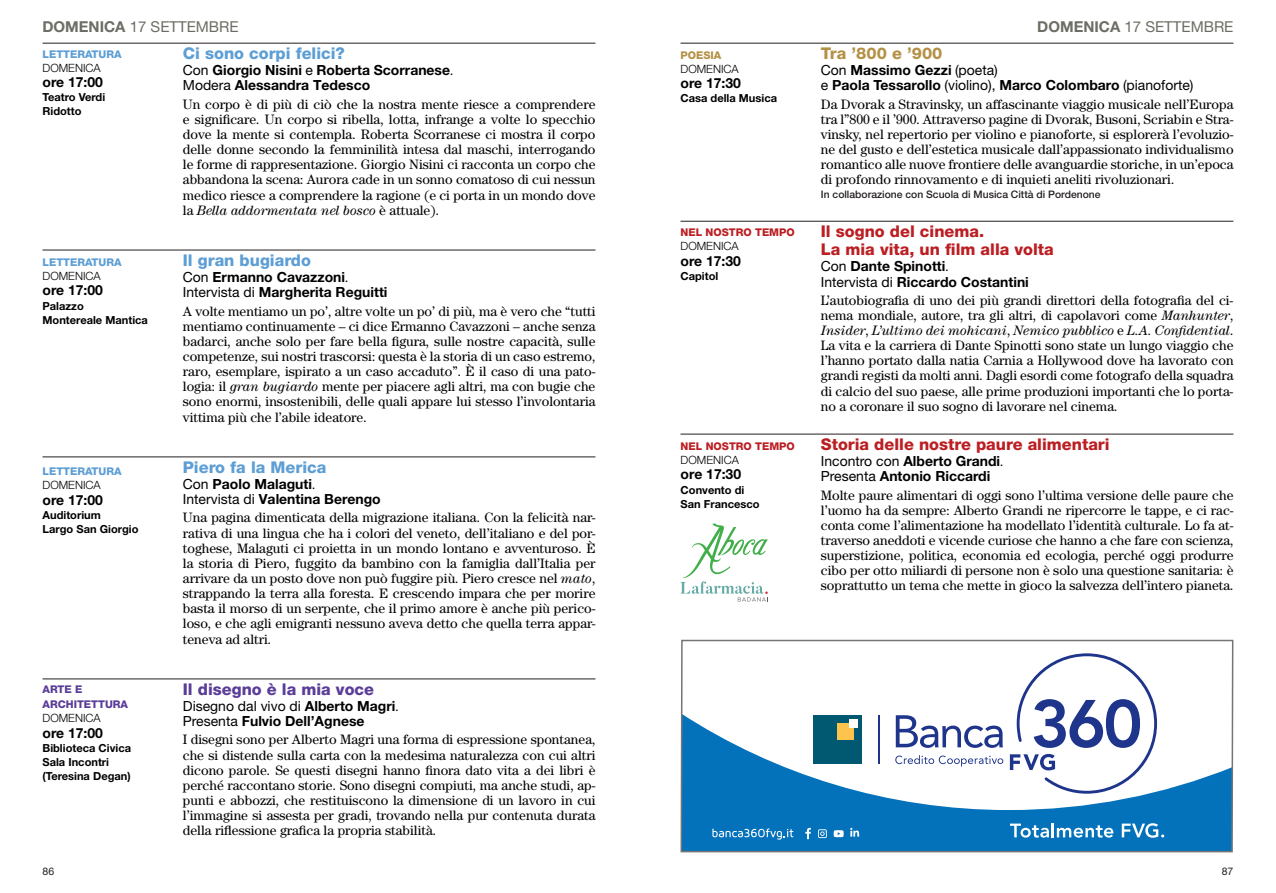
<style>
.page{position:relative;width:1276px;height:893px;background:#fff}
.page>*{position:absolute;margin:0;border:0;box-sizing:border-box;transform-origin:0 0}
.t1{font:800 16.2px "Helvetica Neue LT Std";color:#bb1f23}
.t2{font:800 16.2px "Helvetica Neue LT Std";color:#5d9ed5}
.t3{font:800 16.2px "Helvetica Neue LT Std";color:#5a3d98}
.t4{font:800 16.2px "Helvetica Neue LT Std";color:#b49146}
.t5{font:15px "Helvetica Neue LT Std";color:#6d6d65}
.t6{font:700 13.95px "Helvetica Neue LT Std";color:#000}
.t7{font:13.95px "Helvetica Neue LT Std";color:#000}
.t8{font:13.65px/15.1px "Century Std";color:#000;text-align:justify}
.t9{font:300 11.4px "Helvetica Neue LT Std";color:#000}
.t10{font:700 11.1px "Helvetica Neue LT Std";color:#000}
.t11{font:800 10.65px "Helvetica Neue LT Std";color:#5d9ed5}
.t12{font:800 10.65px "Helvetica Neue LT Std";color:#bb1f23}
.t13{font:800 10.65px "Helvetica Neue LT Std";color:#5a3d98}
.t14{font:800 10.65px "Helvetica Neue LT Std";color:#b49146}
.t15{font:10.5px "Helvetica Neue LT Std";color:#231f20}
.Normale{font:500 10.35px "Helvetica Neue LT Std";color:#231f20}
.s1{font-weight:700}
.s2{font-weight:400}
.s3{font-family:"Century Std";font-weight:400;font-size:13.65px}
.s4{font-style:italic}
.s5{font-family:"Century Std";font-size:13.65px}
</style>
<div class="page">
<hr style="left:43px;top:43px;width:552px;height:1px;background:#231f20">
<hr style="left:43px;top:250px;width:552px;height:1px;background:#231f20">
<hr style="left:43px;top:456px;width:552px;height:1px;background:#231f20">
<hr style="left:43px;top:678px;width:552px;height:1px;background:#231f20">
<hr style="left:680px;top:43px;width:553px;height:1px;background:#231f20">
<hr style="left:680px;top:221px;width:553px;height:1px;background:#231f20">
<hr style="left:680px;top:434px;width:553px;height:1px;background:#231f20">
<svg style="left:680px;top:523px;width:88px;height:78px"></svg>
<svg style="left:680px;top:639px;width:554px;height:214px"></svg>
<p class="t5" style="left:43px;top:18px;width:198px"><span class="s1">DOMENICA</span> 17 SETTEMBRE</p>
<p class="t5" style="left:1037px;top:18px;width:198px"><span class="s1">DOMENICA</span> 17 SETTEMBRE</p>
<p class="t11" style="left:43px;top:47px;width:81px">LETTERATURA</p>
<p class="t9" style="left:43px;top:60px;width:60px">DOMENICA</p>
<p class="t6" style="left:43px;top:74px;width:62px">ore 17:00</p>
<p class="t10" style="left:43px;top:90px;width:64px">Teatro Verdi</p>
<p class="t10" style="left:43px;top:104px;width:41px">Ridotto</p>
<p class="t2" style="left:183px;top:44px;width:164px">Ci sono corpi felici?</p>
<p class="t6" style="left:183px;top:61px;width:272px"><span class="s2">Con</span> Giorgio Nisini <span class="s2">e</span> Roberta Scorranese<span class="s3">.</span></p>
<p class="t6" style="left:183px;top:77px;width:189px"><span class="s2">Modera</span> Alessandra Tedesco</p>
<p class="t8" style="left:183px;top:96px;width:414px">Un corpo è di più di ciò che la nostra mente riesce a comprendere e significare. Un corpo si ribella, lotta, infrange a volte lo specchio dove la mente si contempla. Roberta Scorranese ci mostra il corpo delle donne secondo la femminilità intesa dal maschi, interrogando le forme di rappresentazione. Giorgio Nisini ci racconta un corpo che abbandona la scena: Aurora cade in un sonno comatoso di cui nessun medico riesce a comprendere la ragione (e ci porta in un mondo dove la <span class="s4">Bella addormentata nel bosco</span> è attuale).</p>
<p class="t2" style="left:183px;top:251px;width:130px">Il gran bugiardo</p>
<p class="t6" style="left:183px;top:268px;width:167px"><span class="s2">Con</span> Ermanno Cavazzoni<span class="s3">.</span></p>
<p class="t6" style="left:183px;top:284px;width:206px"><span class="s2">Intervista di</span> Margherita Reguitti</p>
<p class="t8" style="left:183px;top:303px;width:414px">A volte mentiamo un po’, altre volte un po’ di più, ma è vero che “tutti mentiamo continuamente – ci dice Ermanno Cavazzoni – anche senza badarci, anche solo per fare bella figura, sulle nostre capacità, sulle competenze, sui nostri trascorsi: questa è la storia di un caso estremo, raro, esemplare, ispirato a un caso accaduto”. È il caso di una pato&shy;logia: il <span class="s4">gran bugiardo</span> mente per piacere agli altri, ma con bugie che sono enormi, insostenibili, delle quali appare lui stesso l’involontaria vittima più che l’abile ideatore.</p>
<p class="t2" style="left:183px;top:458px;width:145px">Piero fa la Merica</p>
<p class="t6" style="left:183px;top:475px;width:134px"><span class="s2">Con</span> Paolo Malaguti<span class="s3">.</span></p>
<p class="t6" style="left:183px;top:491px;width:199px"><span class="s2">Intervista di</span> Valentina Berengo</p>
<p class="t8" style="left:183px;top:510px;width:414px">Una pagina dimenticata della migrazione italiana. Con la felicità nar&shy;rativa di una lingua che ha i colori del veneto, dell’italiano e del por&shy;toghese, Malaguti ci proietta in un mondo lontano e avventuroso. È la storia di Piero, fuggito da bambino con la famiglia dall’Italia per arrivare da un posto dove non può fuggire più. Piero cresce nel <span class="s4">mato</span>, strappando la terra alla foresta. E crescendo impara che per morire basta il morso di un serpente, che il primo amore è anche più perico&shy;loso, e che agli emigranti nessuno aveva detto che quella terra appar&shy;teneva ad altri.</p>
<p class="t3" style="left:183px;top:680px;width:193px">Il disegno è la mia voce</p>
<p class="t7" style="left:183px;top:697px;width:217px">Disegno dal vivo di <span class="s1">Alberto Magri</span><span class="s5">.</span></p>
<p class="t6" style="left:183px;top:713px;width:183px"><span class="s2">Presenta</span> Fulvio Dell’Agnese</p>
<p class="t8" style="left:183px;top:732px;width:414px">I disegni sono per Alberto Magri una forma di espressione spontanea, che si distende sulla carta con la medesima naturalezza con cui altri dicono parole. Se questi disegni hanno finora dato vita a dei libri è perché raccontano storie. Sono disegni compiuti, ma anche studi, ap&shy;punti e abbozzi, che restituiscono la dimensione di un lavoro in cui l’immagine si assesta per gradi, trovando nella pur contenuta durata della riflessione grafica la propria stabilità.</p>
<p class="t4" style="left:821px;top:44px;width:123px">Tra ’800 e ’900</p>
<p class="t6" style="left:821px;top:61px;width:178px"><span class="s2">Con</span> Massimo Gezzi <span class="s2">(poeta)</span></p>
<p class="t6" style="left:821px;top:77px;width:374px"><span class="s2">e</span> Paola Tessarollo <span class="s2">(violino),</span> Marco Colombaro <span class="s2">(pianoforte)</span></p>
<p class="t8" style="left:821px;top:96px;width:414px">Da Dvorak a Stravinsky, un affascinante viaggio musicale nell’Europa tra l’’800 e il ’900. Attraverso pagine di Dvorak, Busoni, Scriabin e Stra&shy;vinsky, nel repertorio per violino e pianoforte, si esplorerà l’evoluzio&shy;ne del gusto e dell’estetica musicale dall’appassionato individualismo romantico alle nuove frontiere delle avanguardie storiche, in un’epoca di profondo rinnovamento e di inquieti aneliti rivoluzionari.</p>
<p class="Normale" style="left:821px;top:188px;width:281px">In collaborazione con Scuola di Musica Città di Pordenone</p>
<p class="t1" style="left:821px;top:222px;width:165px">Il sogno del cinema.</p>
<p class="t1" style="left:821px;top:240px;width:234px">La mia vita, un film alla volta</p>
<p class="t6" style="left:821px;top:257px;width:129px"><span class="s2">Con</span> Dante Spinotti<span class="s3">.</span></p>
<p class="t6" style="left:821px;top:273px;width:209px"><span class="s2">Intervista di</span> Riccardo Costantini</p>
<p class="t8" style="left:821px;top:292px;width:414px">L’autobiografia di uno dei più grandi direttori della fotografia del ci&shy;nema mondiale, autore, tra gli altri, di capolavori come <span class="s4">Manhunter</span>, <span class="s4">Insider</span>, <span class="s4">L’ultimo dei mohicani</span>, <span class="s4">Nemico pubblico</span> e <span class="s4">L.A. Confidential</span>.<br>La vita e la carriera di Dante Spinotti sono state un lungo viaggio che l’hanno portato dalla natia Carnia a Hollywood dove ha lavorato con grandi registi da molti anni. Dagli esordi come fotografo della squadra di calcio del suo paese, alle prime produzioni importanti che lo porta&shy;no a coronare il suo sogno di lavorare nel cinema.</p>
<p class="t1" style="left:821px;top:435px;width:290px">Storia delle nostre paure alimentari</p>
<p class="t6" style="left:821px;top:452px;width:184px"><span class="s2">Incontro con</span> Alberto Grandi<span class="s3">.</span></p>
<p class="t6" style="left:821px;top:468px;width:171px"><span class="s2">Presenta</span> Antonio Riccardi</p>
<p class="t8" style="left:821px;top:487px;width:414px">Molte paure alimentari di oggi sono l’ultima versione delle paure che l’uomo ha da sempre: Alberto Grandi ne ripercorre le tappe, e ci rac&shy;conta come l’alimentazione ha modellato l’identità culturale. Lo fa at&shy;traverso aneddoti e vicende curiose che hanno a che fare con scienza, superstizione, politica, economia ed ecologia, perché oggi produrre cibo per otto miliardi di persone non è solo una questione sanitaria: è soprattutto un tema che mette in gioco la salvezza dell’intero pianeta.</p>
<p class="t14" style="left:680px;top:49px;width:42px">POESIA</p>
<p class="t9" style="left:680px;top:62px;width:60px">DOMENICA</p>
<p class="t6" style="left:680px;top:75px;width:62px">ore 17:30</p>
<p class="t10" style="left:680px;top:91px;width:98px">Casa della Musica</p>
<p class="t12" style="left:680px;top:226px;width:116px">NEL NOSTRO TEMPO</p>
<p class="t9" style="left:680px;top:239px;width:60px">DOMENICA</p>
<p class="t6" style="left:680px;top:252px;width:62px">ore 17:30</p>
<p class="t10" style="left:680px;top:269px;width:39px">Capitol</p>
<p class="t11" style="left:43px;top:256px;width:81px">LETTERATURA</p>
<p class="t9" style="left:43px;top:269px;width:60px">DOMENICA</p>
<p class="t6" style="left:43px;top:282px;width:62px">ore 17:00</p>
<p class="t10" style="left:43px;top:299px;width:43px">Palazzo</p>
<p class="t10" style="left:43px;top:313px;width:107px">Montereale Mantica</p>
<p class="t12" style="left:680px;top:440px;width:116px">NEL NOSTRO TEMPO</p>
<p class="t9" style="left:680px;top:453px;width:60px">DOMENICA</p>
<p class="t6" style="left:680px;top:466px;width:62px">ore 17:30</p>
<p class="t10" style="left:680px;top:483px;width:65px">Convento di</p>
<p class="t10" style="left:680px;top:497px;width:80px">San Francesco</p>
<p class="t11" style="left:43px;top:465px;width:81px">LETTERATURA</p>
<p class="t9" style="left:43px;top:478px;width:60px">DOMENICA</p>
<p class="t6" style="left:43px;top:491px;width:62px">ore 17:00</p>
<p class="t10" style="left:43px;top:508px;width:60px">Auditorium</p>
<p class="t10" style="left:43px;top:522px;width:97px">Largo San Giorgio</p>
<p class="t13" style="left:43px;top:683px;width:41px">ARTE E</p>
<p class="t13" style="left:43px;top:698px;width:87px">ARCHITETTURA</p>
<p class="t9" style="left:43px;top:711px;width:60px">DOMENICA</p>
<p class="t6" style="left:43px;top:724px;width:62px">ore 17:00</p>
<p class="t10" style="left:43px;top:741px;width:90px">Biblioteca Civica</p>
<p class="t10" style="left:43px;top:755px;width:68px">Sala Incontri</p>
<p class="t10" style="left:43px;top:769px;width:90px">(Teresina Degan)</p>
<p class="t15" style="left:43px;top:864px;width:13px">86</p>
<p class="t15" style="left:1221px;top:864px;width:13px">87</p>
</div>
